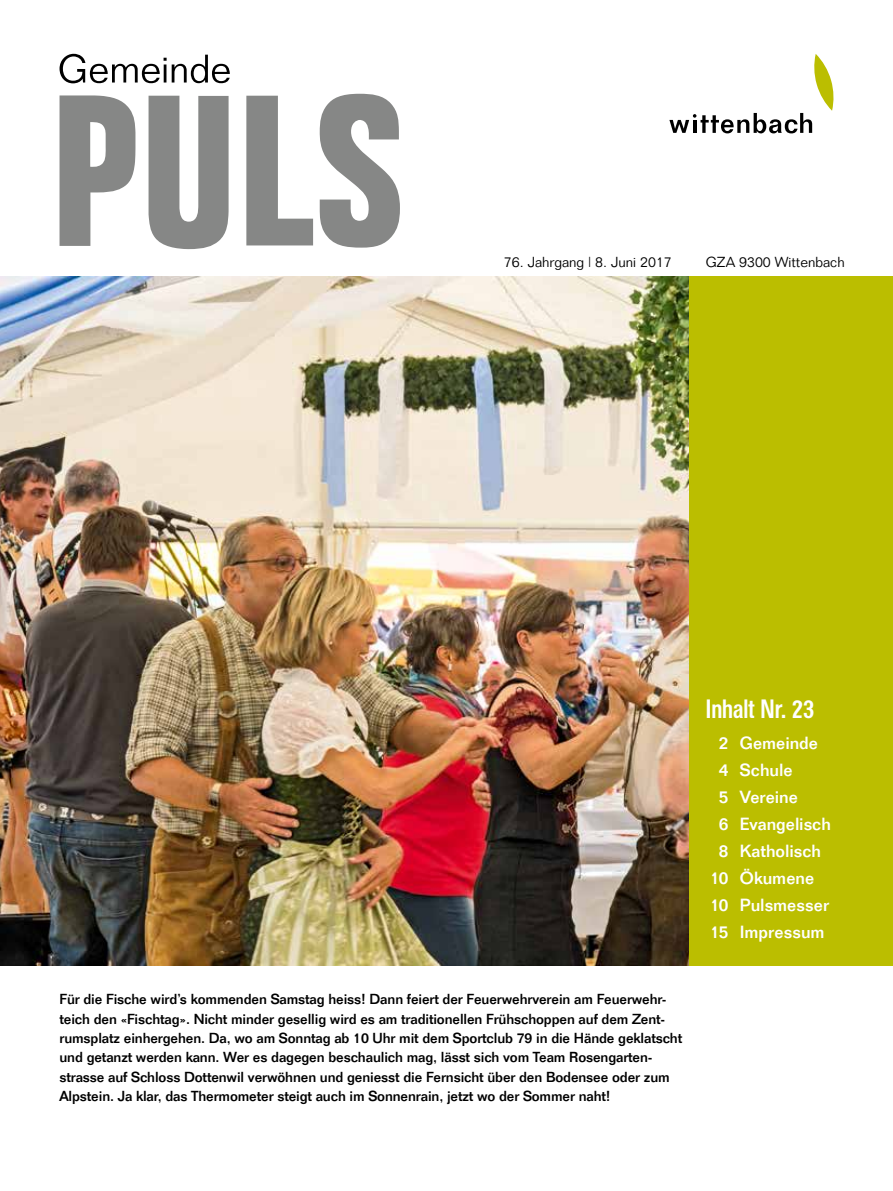
<style>
.page{position:relative;width:893px;height:1191px;background:#fff}
.page>*{position:absolute;margin:0;border:0;box-sizing:border-box;transform-origin:0 0}
.t1{font:500 26.25px "Folio Condensed BQ";color:#fff}
.t2{font:500 17.25px "Folio";letter-spacing:-.005em;color:#fff}
.t3{font:500 14.25px/19.4px "Folio";letter-spacing:-.01em;color:#000}
.t4{font:300 14.25px "Folio";color:#000}
</style>
<div class="page">
<div style="left:689px;top:276px;width:204px;height:689px;background:#bbbe00"></div>
<svg style="left:669px;top:54px;width:164px;height:79px"></svg>
<svg style="left:60px;top:95px;width:75px;height:151px"></svg>
<svg style="left:149px;top:96px;width:80px;height:153px"></svg>
<svg style="left:246px;top:96px;width:67px;height:149px"></svg>
<svg style="left:319px;top:94px;width:81px;height:154px"></svg>
<svg style="left:60px;top:54px;width:170px;height:29px"></svg>
<img style="left:0;top:276px;width:689px;height:689px">
<p class="t4" style="left:504px;top:254px;width:169px">76. Jahrgang | 8. Juni 2017</p>
<p class="t4" style="left:706px;top:254px;width:140px">GZA 9300 Wittenbach</p>
<p class="t3" style="left:60px;top:989px;width:624px">Für die Fische wird’s kommenden Samstag heiss! Dann feiert der Feuerwehrverein am Feuerwehr&shy;teich den «Fischtag». Nicht minder gesellig wird es am traditionellen Frühschoppen auf dem Zent&shy;rumsplatz einhergehen. Da, wo am Sonntag ab 10 Uhr mit dem Sportclub 79 in die Hände geklatscht und getanzt werden kann. Wer es dagegen beschaulich mag, lässt sich vom Team Rosengarten&shy;strasse auf Schloss Dottenwil verwöhnen und geniesst die Fernsicht über den Bodensee oder zum Alpstein. Ja klar, das Thermometer steigt auch im Sonnenrain, jetzt wo der Sommer naht!</p>
<h1 class="t1" style="left:706px;top:694px;width:110px">Inhalt Nr. 23</h1>
<p class="t2" style="left:719px;top:732px;width:101px">2 Gemeinde</p>
<p class="t2" style="left:719px;top:759px;width:75px">4 Schule</p>
<p class="t2" style="left:719px;top:786px;width:81px">5 Vereine</p>
<p class="t2" style="left:719px;top:813px;width:114px">6 Evangelisch</p>
<p class="t2" style="left:719px;top:840px;width:104px">8 Katholisch</p>
<p class="t2" style="left:710px;top:867px;width:106px">10 Ökumene</p>
<p class="t2" style="left:710px;top:894px;width:120px">10 Pulsmesser</p>
<p class="t2" style="left:710px;top:921px;width:116px">15 Impressum</p>
</div>
